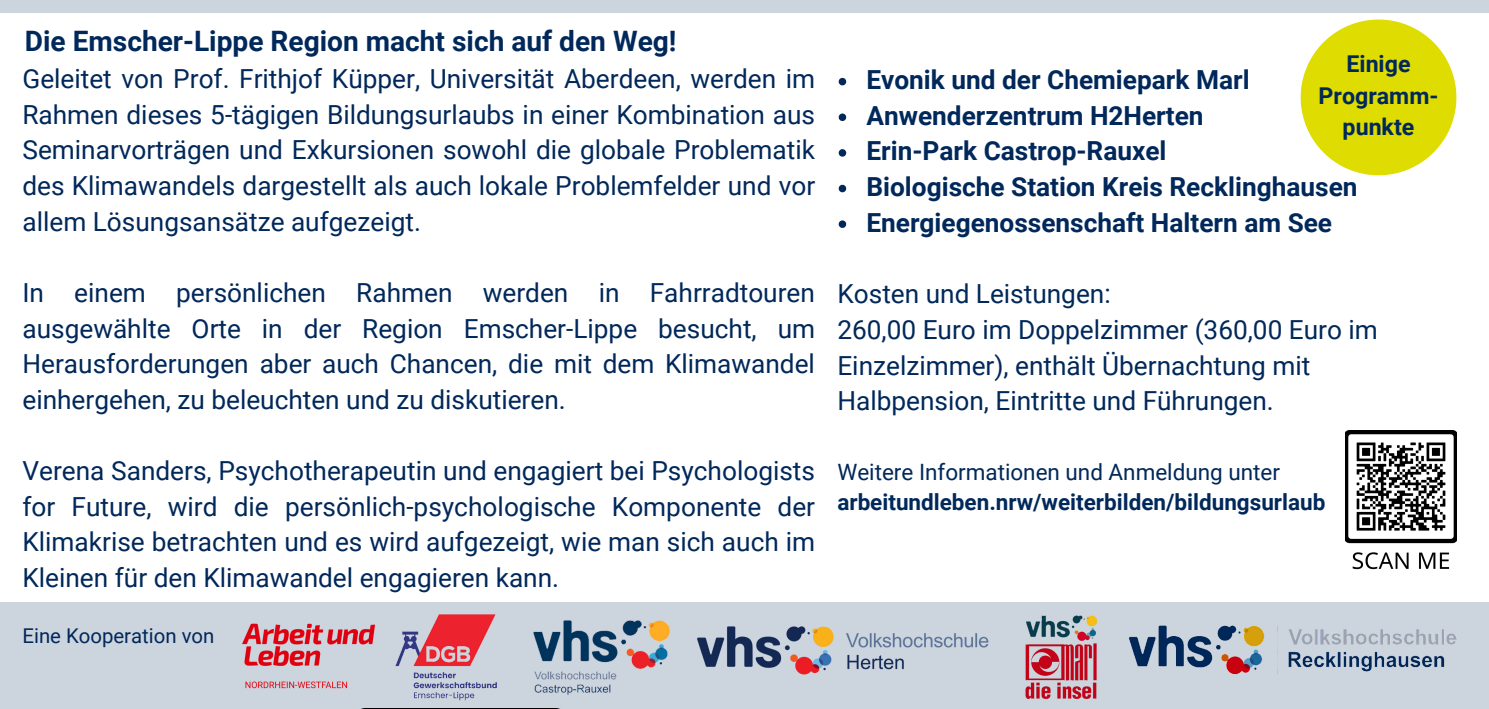
<style>
.page{position:relative;width:1489px;height:709px;background:#fff}
.page>*{position:absolute;margin:0;border:0;box-sizing:border-box;transform-origin:0 0}
.t1{font:700 28px "Roboto";color:#00285a}
.t2{font:26.25px/35.5px "Roboto";color:#00285a;text-align:justify}
.t3{font:700 26.25px "Roboto";color:#00285a}
.t4{font:700 23.25px/32px "Roboto";color:#00285a;text-align:center}
.t5{font:700 22.5px/30px "Roboto";color:#00285a}
.t6{font:20.25px "Roboto";color:#00285a}
.s1{font-weight:400}
</style>
<div class="page">
<div style="left:0;top:602px;width:1488px;height:107px;background:#ccd4de"></div>
<div style="left:0;top:0;width:1489px;height:13px;background:#ccd4de"></div>
<img style="left:355px;top:708px;width:210px;height:1px">
<svg style="left:1300px;top:20px;width:156px;height:155px"></svg>
<img style="left:242px;top:623px;width:160px;height:86px">
<img style="left:372px;top:614px;width:125px;height:92px">
<img style="left:533px;top:620px;width:137px;height:75px">
<img style="left:1129px;top:625px;width:328px;height:50px">
<img style="left:697px;top:626px;width:292px;height:49px">
<img style="left:1025px;top:616px;width:73px;height:82px">
<img style="left:1345px;top:430px;width:111px;height:140px">
<svg style="left:839px;top:78px;width:7px;height:7px"></svg>
<svg style="left:839px;top:113px;width:7px;height:8px"></svg>
<svg style="left:839px;top:149px;width:7px;height:8px"></svg>
<svg style="left:839px;top:185px;width:7px;height:7px"></svg>
<svg style="left:839px;top:220px;width:7px;height:8px"></svg>
<p class="t1" style="left:25px;top:25px;width:653px">Die Emscher-Lippe Region macht sich auf den Weg!</p>
<p class="t2" style="left:22px;top:61px;width:794px">Geleitet von Prof. Frithjof Küpper, Universität Aberdeen, werden im Rahmen dieses 5-tägigen Bildungsurlaubs in einer Kombination aus Seminarvorträgen und Exkursionen sowohl die globale Problematik des Klimawandels dargestellt als auch lokale Problemfelder und vor allem Lösungsansätze aufgezeigt.</p>
<p class="t2" style="left:22px;top:275px;width:794px">In einem persönlichen Rahmen werden in Fahrradtouren ausgewählte Orte in der Region Emscher-Lippe besucht, um Herausforderungen aber auch Chancen, die mit dem Klimawandel einhergehen, zu beleuchten und zu diskutieren.</p>
<p class="t4" style="left:1318px;top:48px;width:121px">Einige<br>Programm&shy;punkte</p>
<p class="t3" style="left:866px;top:65px;width:385px">Evonik und der Chemiepark Marl</p>
<p class="t3" style="left:866px;top:100px;width:339px">Anwenderzentrum H2Herten</p>
<p class="t3" style="left:866px;top:136px;width:302px">Erin-Park Castrop-Rauxel</p>
<p class="t3" style="left:866px;top:172px;width:493px">Biologische Station Kreis Recklinghausen</p>
<p class="t3" style="left:866px;top:207px;width:467px">Energiegenossenschaft Haltern am See</p>
<p class="t2" style="left:837px;top:277px;width:275px">Kosten und Leistungen:</p>
<p class="t2" style="left:837px;top:312px;width:542px">260,00 Euro im Doppelzimmer (360,00 Euro im</p>
<p class="t2" style="left:837px;top:348px;width:474px">Einzelzimmer), enthält Übernachtung mit</p>
<p class="t2" style="left:837px;top:383px;width:438px">Halbpension, Eintritte und Führungen.</p>
<p class="t2" style="left:22px;top:453px;width:794px">Verena Sanders, Psychotherapeutin und engagiert bei Psychologists for Future, wird die persönlich-psychologische Komponente der Klimakrise betrachten und es wird aufgezeigt, wie man sich auch im Kleinen für den Klimawandel engagieren kann.</p>
<p class="t5" style="left:837px;top:458px;width:489px"><span class="s1">Weitere Informationen und Anmeldung unter </span>arbeitundleben.nrw/weiterbilden/bildungsurlaub</p>
<p class="t6" style="left:22px;top:624px;width:193px">Eine Kooperation von</p>
</div>
